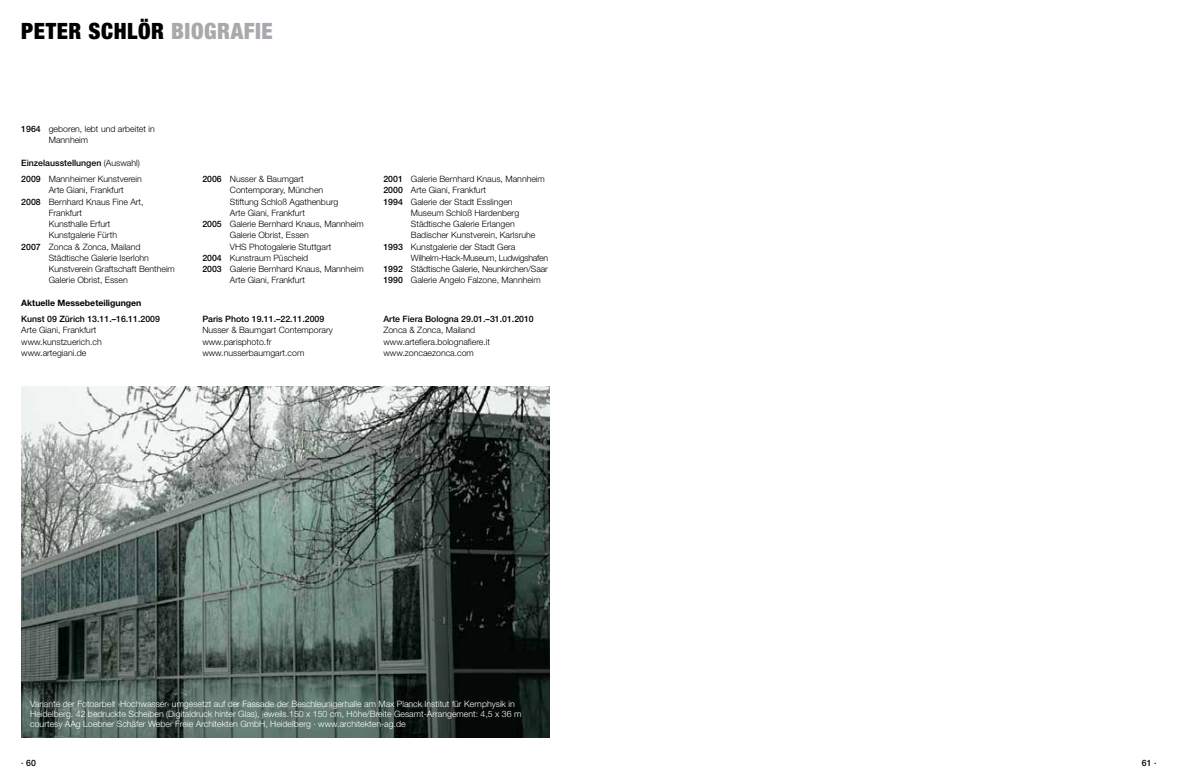
<style>
.page{position:relative;width:1177px;height:780px;background:#fff}
.page>*{position:absolute;margin:0;border:0;box-sizing:border-box;transform-origin:0 0}
.t1{font:900 condensed 22.5px "Helvetica Neue LT";letter-spacing:.025em;color:#000}
.t2{font:300 8.75px/11.2px "Helvetica Neue LT";color:#000}
.t3{font:300 8.75px/10px "Helvetica Neue LT";color:#fff}
.t4{font:500 8.75px "Helvetica Neue LT";color:#000}
.t5{font:300 8.75px "Helvetica Neue LT";letter-spacing:-.03em;color:#000}
.t6{font:700 8.75px "Helvetica Neue LT";color:#000}
.t7{font:500 8.75px "Helvetica Neue";color:#000}
.s1{color:#a7a9ac}
.s2{font-weight:500}
</style>
<div class="page">
<img style="left:21px;top:386px;width:528px;height:351px">
<h1 class="t1" style="left:21px;top:18px;width:253px">PETER SCHLÖR <span class="s1">BIOGRAFIE</span></h1>
<p class="t2" style="left:49px;top:123px;width:108px;text-indent:-28px"><span class="s2">1964</span> geboren, lebt und arbeitet in<br>Mannheim</p>
<p class="t2" style="left:21px;top:154px;width:122px;line-height:16.2px"><span class="s2">Einzelausstellungen</span> (Auswahl)<br><span class="s2">2009</span> Mannheimer Kunstverein</p>
<p class="t2" style="left:49px;top:184px;width:77px">Arte Giani, Frankfurt</p>
<p class="t2" style="left:21px;top:195px;width:124px"><span class="s2">2008</span> Bernhard Knaus Fine Art,</p>
<p class="t2" style="left:49px;top:207px;width:35px">Frankfurt</p>
<p class="t2" style="left:49px;top:218px;width:63px">Kunsthalle Erfurt</p>
<p class="t2" style="left:49px;top:229px;width:70px">Kunstgalerie Fürth</p>
<p class="t2" style="left:21px;top:240px;width:121px"><span class="s2">2007</span> Zonca &amp; Zonca, Mailand</p>
<p class="t2" style="left:49px;top:252px;width:102px">Städtische Galerie Iserlohn</p>
<p class="t2" style="left:49px;top:263px;width:128px">Kunstverein Graftschaft Bentheim</p>
<p class="t2" style="left:49px;top:274px;width:80px">Galerie Obrist, Essen</p>
<p class="t6" style="left:21px;top:297px;width:122px">Aktuelle Messebeteiligungen</p>
<p class="t4" style="left:21px;top:314px;width:140px">Kunst 09 Zürich 13.11.–16.11.2009</p>
<p class="t2" style="left:21px;top:324px;width:82px">Arte Giani, Frankfurt www.kunstzuerich.ch www.artegiani.de</p>
<p class="t2" style="left:202px;top:173px;width:103px"><span class="s2">2006</span> Nusser &amp; Baumgart</p>
<p class="t2" style="left:230px;top:184px;width:95px">Contemporary, München</p>
<p class="t2" style="left:230px;top:196px;width:110px">Stiftung Schloß Agathenburg</p>
<p class="t2" style="left:230px;top:207px;width:77px">Arte Giani, Frankfurt</p>
<p class="t2" style="left:202px;top:218px;width:163px"><span class="s2">2005</span> Galerie Bernhard Knaus, Mannheim</p>
<p class="t2" style="left:230px;top:229px;width:80px">Galerie Obrist, Essen</p>
<p class="t2" style="left:230px;top:241px;width:103px">VHS Photogalerie Stuttgart</p>
<p class="t2" style="left:202px;top:252px;width:107px"><span class="s2">2004</span> Kunstraum Püscheid</p>
<p class="t2" style="left:202px;top:263px;width:163px"><span class="s2">2003</span> Galerie Bernhard Knaus, Mannheim</p>
<p class="t2" style="left:230px;top:274px;width:77px">Arte Giani, Frankfurt</p>
<p class="t4" style="left:202px;top:314px;width:123px">Paris Photo 19.11.–22.11.2009</p>
<p class="t2" style="left:202px;top:324px;width:132px">Nusser &amp; Baumgart Contemporary www.parisphoto.fr www.nusserbaumgart.com</p>
<p class="t2" style="left:383px;top:173px;width:163px"><span class="s2">2001</span> Galerie Bernhard Knaus, Mannheim</p>
<p class="t2" style="left:383px;top:184px;width:104px"><span class="s2">2000</span> Arte Giani, Frankfurt</p>
<p class="t2" style="left:383px;top:195px;width:131px"><span class="s2">1994</span> Galerie der Stadt Esslingen</p>
<p class="t2" style="left:411px;top:207px;width:110px">Museum Schloß Hardenberg</p>
<p class="t2" style="left:411px;top:218px;width:105px">Städtische Galerie Erlangen</p>
<p class="t2" style="left:411px;top:229px;width:126px">Badischer Kunstverein, Karlsruhe</p>
<p class="t2" style="left:383px;top:240px;width:134px"><span class="s2">1993</span> Kunstgalerie der Stadt Gera</p>
<p class="t5" style="left:411px;top:252px;width:139px">Wilhelm-Hack-Museum, Ludwigshafen</p>
<p class="t2" style="left:383px;top:263px;width:166px"><span class="s2">1992</span> Städtische Galerie, Neunkirchen/Saar</p>
<p class="t2" style="left:383px;top:274px;width:159px"><span class="s2">1990</span> Galerie Angelo Falzone, Mannheim</p>
<p class="t4" style="left:383px;top:314px;width:152px">Arte Fiera Bologna 29.01.–31.01.2010</p>
<p class="t2" style="left:383px;top:324px;width:108px">Zonca &amp; Zonca, Mailand www.artefiera.bolognafiere.it www.zoncaezonca.com</p>
<p class="t3" style="left:30px;top:699px;width:492px">Variante der Fotoarbeit ›Hochwasser‹ umgesetzt auf der Fassade der Beschleunigerhalle am Max Planck Institut für Kernphysik in<br>Heidelberg. 42 bedruckte Scheiben (Digitaldruck hinter Glas), jeweils.150 x 150 cm, Höhe/Breite Gesamt-Arrangement: 4,5 x 36 m courtesy AAg Loebner Schäfer Weber Freie Architekten GmbH, Heidelberg · www.architekten-ag.de</p>
<p class="t7" style="left:21px;top:757px;width:16px">· 60</p>
<p class="t7" style="left:1141px;top:757px;width:16px">61 ·</p>
</div>
